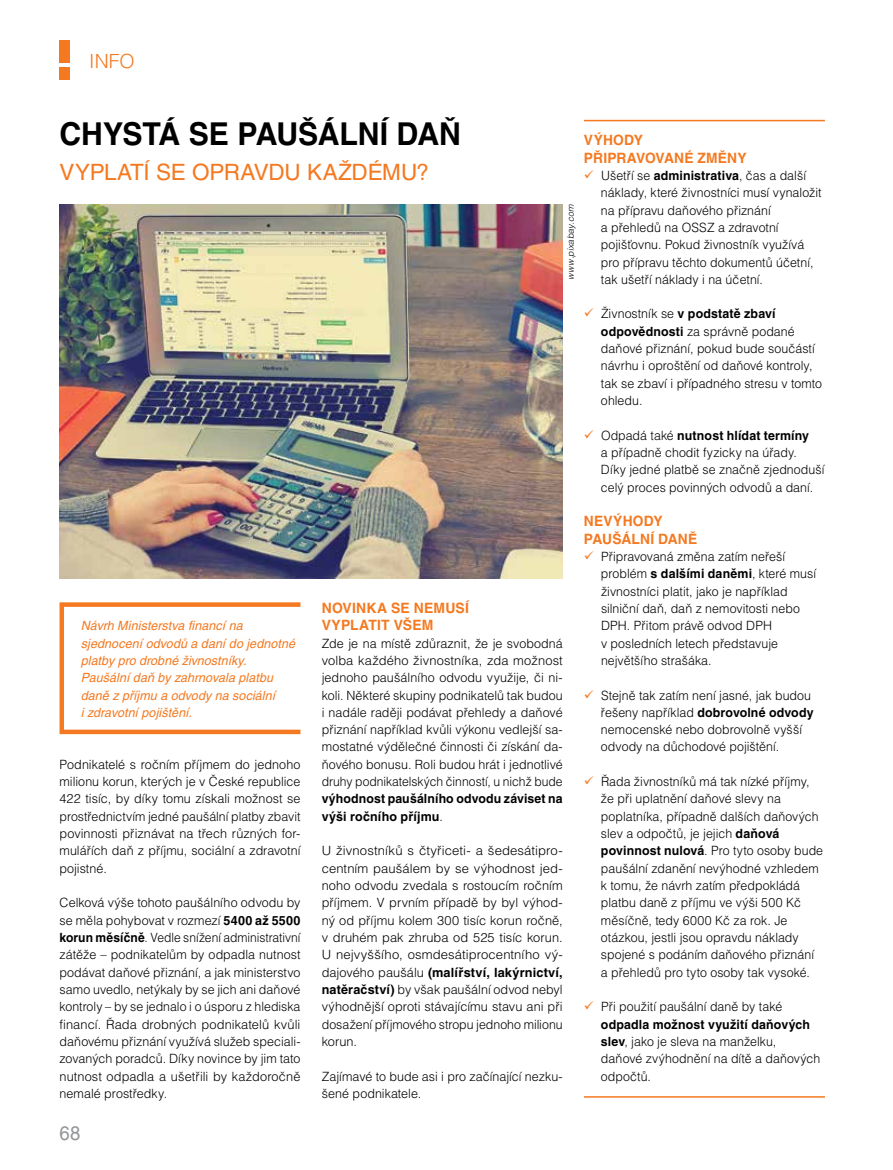
<style>
.page{position:relative;width:893px;height:1170px;background:#fff}
.page>*{position:absolute;margin:0;border:0;box-sizing:border-box;transform-origin:0 0}
.t1{font:700 31.5px "Helvetica CE";letter-spacing:-.01em;color:#000;scale:.96 1}
.t2{font:22.5px "Helvetica CE";letter-spacing:-.01em;color:#f47920}
.t3{font:19.65px "Helvetica CE";color:#939598;scale:.94 1}
.t4{font:300 19.5px "Helvetica CE";color:#f47920}
.t5{font:700 14.25px/17.2px "Helvetica CE";letter-spacing:.01em;color:#f47920}
.t6{font:300 12.75px/17.2px "Helvetica CE";letter-spacing:.005em;color:#000}
.t7{font:italic 12.75px/17.2px "Helvetica CE";letter-spacing:.005em;color:#f47920}
.t8{font:700 12.75px/17.2px "Helvetica CE";letter-spacing:.01em;color:#000;scale:.96 1}
.t9{font:italic 300 9px "Helvetica CE";color:#000}
.s1{font-weight:700}
.s2{font-weight:300}
.s3{color:#f47920}
</style>
<div class="page">
<div style="left:60px;top:40px;width:10px;height:23px;background:#f47920"></div>
<div style="left:60px;top:67px;width:10px;height:13px;background:#f47920"></div>
<hr style="left:584px;top:120px;width:241px;height:1px;background:#f47920">
<hr style="left:584px;top:1096px;width:241px;height:1px;background:#f47920">
<div style="left:60px;top:602px;width:243px;height:132px;border:4px solid #f47920"></div>
<img style="left:60px;top:204px;width:503px;height:374px">
<h3 class="t4" style="left:89px;top:50px;width:47px">INFO</h3>
<h1 class="t1" style="left:60px;top:115px;width:420px">CHYSTÁ SE PAUŠÁLNÍ DAŇ</h1>
<h2 class="t2" style="left:60px;top:159px;width:371px">VYPLATÍ SE OPRAVDU KAŽDÉMU?</h2>
<p class="t9" style="left:566px;top:279px;width:79px;rotate:-90deg">www.p ixabay.com</p>
<p class="t7" style="left:81px;top:617px;width:216px">Návrh Ministerstva financí na sjednocení odvodů a daní do jednotné platby pro drobné živnostníky.<br>Paušální daň by zahrnovala platbu daně z příjmu a odvody na sociální<br>i zdravotní pojištění.</p>
<p class="t6" style="left:60px;top:755px;width:242px;text-align:justify">Podnikatelé s ročním příjmem do jednoho milionu korun, kterých je v České republice 422 tisíc, by díky tomu získali možnost se prostřednictvím jedné paušální platby zbavit povinnosti přiznávat na třech různých for&shy;mulářích daň z příjmu, sociální a zdravotní pojistné.</p>
<p class="t6" style="left:60px;top:894px;width:242px;text-align:justify">Celková výše tohoto paušálního odvodu by se měla pohybovat v rozmezí <span class="s1">5400 až 5500 korun měsíčně</span>. Vedle snížení administrativní zátěže – podnikatelům by odpadla nutnost podávat daňové přiznání, a jak ministerstvo samo uvedlo, netýkaly by se jich ani daňové kontroly – by se jednalo i o úsporu z hlediska financí. Řada drobných podnikatelů kvůli daňovému přiznání využívá služeb speciali&shy;zovaných poradců. Díky novince by jim tato nutnost odpadla a ušetřili by každoročně nemalé prostředky.</p>
<p class="t5" style="left:322px;top:599px;width:149px">NOVINKA SE NEMUSÍ<br>VYPLATIT VŠEM</p>
<p class="t6" style="left:322px;top:634px;width:242px;text-align:justify">Zde je na místě zdůraznit, že je svobodná volba každého živnostníka, zda možnost jednoho paušálního odvodu využije, či ni&shy;koli. Některé skupiny podnikatelů tak budou i nadále raději podávat přehledy a daňové přiznání například kvůli výkonu vedlejší sa&shy;mostatné výdělečné činnosti či získání da&shy;ňového bonusu. Roli budou hrát i jednotlivé druhy podnikatelských činností, u nichž bude</p>
<p class="t8" style="left:322px;top:790px;width:252px">výhodnost paušálního odvodu záviset na výši ročního příjmu<span class="s2">.</span></p>
<p class="t6" style="left:322px;top:842px;width:242px;text-align:justify">U živnostníků s čtyřiceti- a šedesátipro&shy;centním paušálem by se výhodnost jed&shy;noho odvodu zvedala s rostoucím ročním příjmem. V prvním případě by byl výhod&shy;ný od příjmu kolem 300 tisíc korun ročně, v druhém pak zhruba od 525 tisíc korun.<br>U nejvyššího, osmdesátiprocentního vý&shy;dajového paušálu <span class="s1">(malířství, lakýrnictví, natěračství)</span> by však paušální odvod nebyl výhodnější oproti stávajícímu stavu ani při dosažení příjmového stropu jednoho milionu korun.</p>
<p class="t6" style="left:322px;top:1067px;width:242px">Zajímavé to bude asi i pro začínající nezku&shy;šené podnikatele.</p>
<p class="t5" style="left:584px;top:131px;width:164px">VÝHODY<br>PŘIPRAVOVANÉ ZMĚNY</p>
<p class="t6" style="left:601px;top:167px;width:222px;text-indent:-17px"><span class="s3">✓</span> Ušetří se <span class="s1">administrativa</span>, čas a další náklady, které živnostníci musí vynaložit na přípravu daňového přiznání<br>a přehledů na OSSZ a zdravotní pojišťovnu. Pokud živnostník využívá pro přípravu těchto dokumentů účetní, tak ušetří náklady i na účetní.</p>
<p class="t6" style="left:601px;top:305px;width:222px;text-indent:-17px"><span class="s3">✓</span> Živnostník se <span class="s1">v podstatě zbaví odpovědnosti</span> za správně podané daňové přiznání, pokud bude součástí návrhu i oproštění od daňové kontroly, tak se zbaví i případného stresu v tomto ohledu.</p>
<p class="t6" style="left:601px;top:426px;width:225px;text-indent:-17px"><span class="s3">✓</span> Odpadá také <span class="s1">nutnost hlídat termíny<br></span>a případně chodit fyzicky na úřady.<br>Díky jedné platbě se značně zjednoduší celý proces povinných odvodů a daní.</p>
<p class="t5" style="left:584px;top:512px;width:115px">NEVÝHODY<br>PAUŠÁLNÍ DANĚ</p>
<p class="t6" style="left:601px;top:547px;width:217px;text-indent:-17px"><span class="s3">✓</span> Připravovaná změna zatím neřeší problém <span class="s1">s dalšími daněmi</span>, které musí živnostníci platit, jako je například silniční daň, daň z nemovitosti nebo<br>DPH. Přitom právě odvod DPH<br>v posledních letech představuje největšího strašáka.</p>
<p class="t6" style="left:601px;top:686px;width:214px;text-indent:-17px"><span class="s3">✓</span> Stejně tak zatím není jasné, jak budou řešeny například <span class="s1">dobrovolné odvody </span>nemocenské nebo dobrovolně vyšší odvody na důchodové pojištění.</p>
<p class="t6" style="left:601px;top:773px;width:224px;text-indent:-17px"><span class="s3">✓</span> Řada živnostníků má tak nízké příjmy, že při uplatnění daňové slevy na poplatníka, případně dalších daňových slev a odpočtů, je jejich <span class="s1">daňová povinnost nulová</span>. Pro tyto osoby bude paušální zdanění nevýhodné vzhledem k tomu, že návrh zatím předpokládá platbu daně z příjmu ve výši 500 Kč měsíčně, tedy 6000 Kč za rok. Je otázkou, jestli jsou opravdu náklady spojené s podáním daňového přiznání a přehledů pro tyto osoby tak vysoké.</p>
<p class="t6" style="left:601px;top:998px;width:221px;text-indent:-17px"><span class="s3">✓</span> Při použití paušální daně by také <span class="s1">odpadla možnost využití daňových slev</span>, jako je sleva na manželku, daňové zvýhodnění na dítě a daňových odpočtů.</p>
<h3 class="t3" style="left:60px;top:1121px;width:24px">68</h3>
</div>
